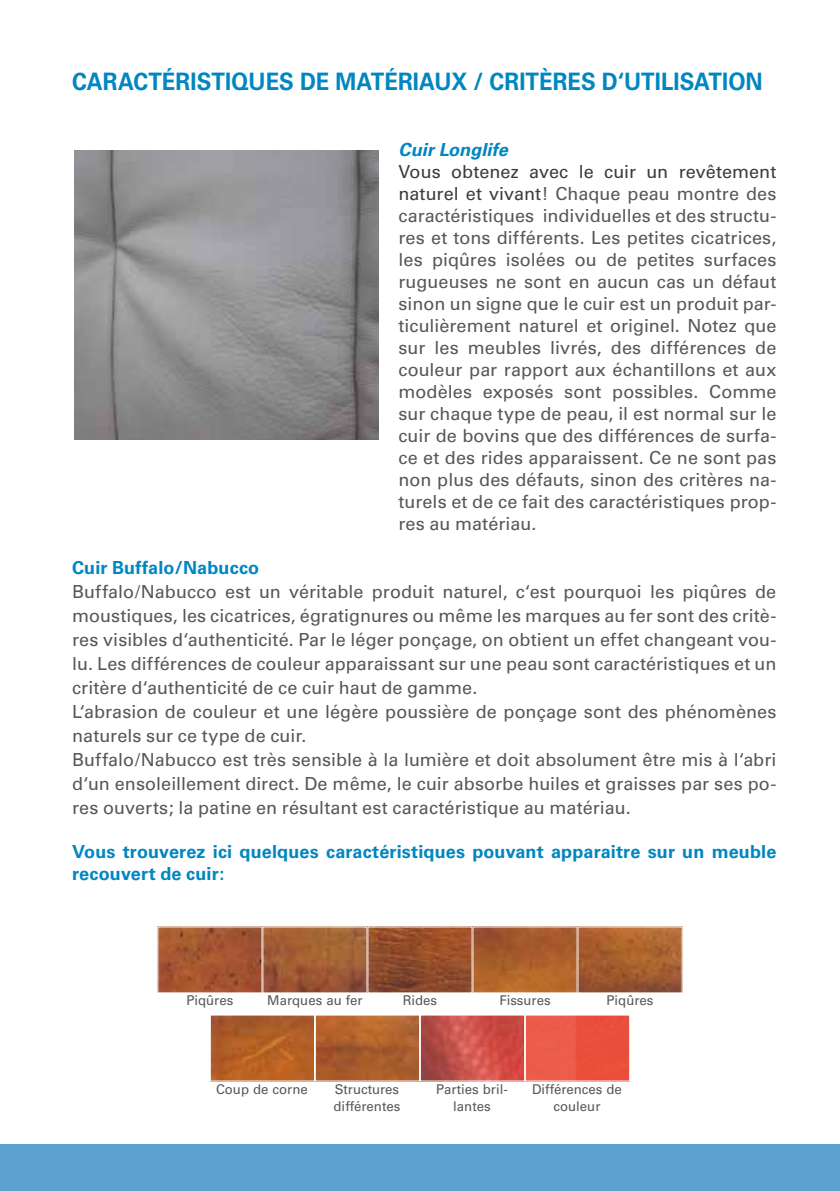
<style>
.page{position:relative;width:840px;height:1191px;background:#fff}
.page>*{position:absolute;margin:0;border:0;box-sizing:border-box;transform-origin:0 0}
.t1{font:700 24px "Univers";color:#0086c0;scale:.92 1}
.t2{font:18px/22px "Univers";letter-spacing:.005em;color:#575756;text-align:justify}
.t3{font:700 18px/22px "Univers";letter-spacing:.01em;color:#0086c0}
.t4{font:italic 700 18px "Univers";letter-spacing:.01em;color:#0086c0}
.t5{font:13.4px/16.8px "Univers";color:#575756;text-align:center}
.s1{color:#3c3c3b}
</style>
<div class="page">
<div style="left:0;top:1144px;width:839px;height:47px;background:#5ca1d0"></div>
<img style="left:75px;top:151px;width:303px;height:289px">
<img style="left:159px;top:928px;width:101px;height:63px">
<svg style="left:264px;top:928px;width:101px;height:63px;background:#9e5c35"></svg>
<svg style="left:369px;top:928px;width:101px;height:63px;background:#904c2b"></svg>
<div style="left:472px;top:927px;width:104px;height:66px;background:linear-gradient(to bottom,#9b512d,#b96d2a)"></div>
<svg style="left:579px;top:928px;width:101px;height:63px;background:#a45e30"></svg>
<img style="left:212px;top:1016px;width:101px;height:63px">
<div style="left:210px;top:1014px;width:105px;height:67px;border:1px solid #fff"></div>
<svg style="left:317px;top:1016px;width:101px;height:63px;background:#ac5f2d"></svg>
<div style="left:315px;top:1014px;width:105px;height:67px;border:1px solid #fff"></div>
<svg style="left:422px;top:1016px;width:100px;height:63px;background:#c44e48"></svg>
<div style="left:420px;top:1014px;width:104px;height:67px;border:1px solid #fff"></div>
<div style="left:525px;top:1015px;width:104px;height:66px;background:#ea5440"></div>
<div style="left:524px;top:1014px;width:105px;height:67px;border:1px solid #fff"></div>
<h1 class="t1" style="left:72px;top:67px;width:751px">CARACTÉRISTIQUES DE MATÉRIAUX / CRITÈRES D‘UTILISATION</h1>
<p class="t4" style="left:398px;top:138px;width:111px">Cuir Longlife</p>
<p class="t2" style="left:398px;top:161px;width:379px"><span class="s1">Vous obtenez avec le cuir un revêtement naturel et vivant</span>! Chaque peau montre des caractéristiques individuelles et des structu&shy;res et tons différents. Les petites cicatrices, les piqûres isolées ou de petites surfaces rugueuses ne sont en aucun cas un défaut sinon un signe que le cuir est un produit par&shy;ticulièrement naturel et originel. Notez que sur les meubles livrés, des différences de couleur par rapport aux échantillons et aux modèles exposés sont possibles. Comme sur chaque type de peau, il est normal sur le cuir de bovins que des différences de surfa&shy;ce et des rides apparaissent. Ce ne sont pas non plus des défauts, sinon des critères na&shy;turels et de ce fait des caractéristiques prop&shy;res au matériau.</p>
<p class="t3" style="left:72px;top:557px;width:188px">Cuir Buffalo/Nabucco</p>
<p class="t2" style="left:72px;top:580px;width:705px;line-height:24px;text-align:left">Buffalo/Nabucco est un véritable produit naturel, c‘est pourquoi les piqûres de moustiques, les cicatrices, égratignures ou même les marques au fer sont des critè&shy;res visibles d‘authenticité. Par le léger ponçage, on obtient un effet changeant vou&shy;lu. Les différences de couleur apparaissant sur une peau sont caractéristiques et un critère d‘authenticité de ce cuir haut de gamme.<br>L‘abrasion de couleur et une légère poussière de ponçage sont des phénomènes naturels sur ce type de cuir.<br>Buffalo/Nabucco est très sensible à la lumière et doit absolument être mis à l‘abri d‘un ensoleillement direct. De même, le cuir absorbe huiles et graisses par ses po&shy;res ouverts; la patine en résultant est caractéristique au matériau.</p>
<p class="t3" style="left:72px;top:841px;width:705px">Vous trouverez ici quelques caractéristiques pouvant apparaitre sur un meuble recouvert de cuir:</p>
<p class="t5" style="left:186px;top:992px;width:48px">Piqûres</p>
<p class="t5" style="left:267px;top:992px;width:97px">Marques au fer</p>
<p class="t5" style="left:402px;top:992px;width:36px">Rides</p>
<p class="t5" style="left:499px;top:992px;width:53px">Fissures</p>
<p class="t5" style="left:606px;top:992px;width:48px">Piqûres</p>
<p class="t5" style="left:216px;top:1081px;width:93px">Coup de corne</p>
<p class="t5" style="left:333px;top:1081px;width:68px;text-align:left">Structures différentes</p>
<p class="t5" style="left:436px;top:1081px;width:73px">Parties bril&shy;lantes</p>
<p class="t5" style="left:532px;top:1081px;width:91px">Différences de couleur</p>
</div>
